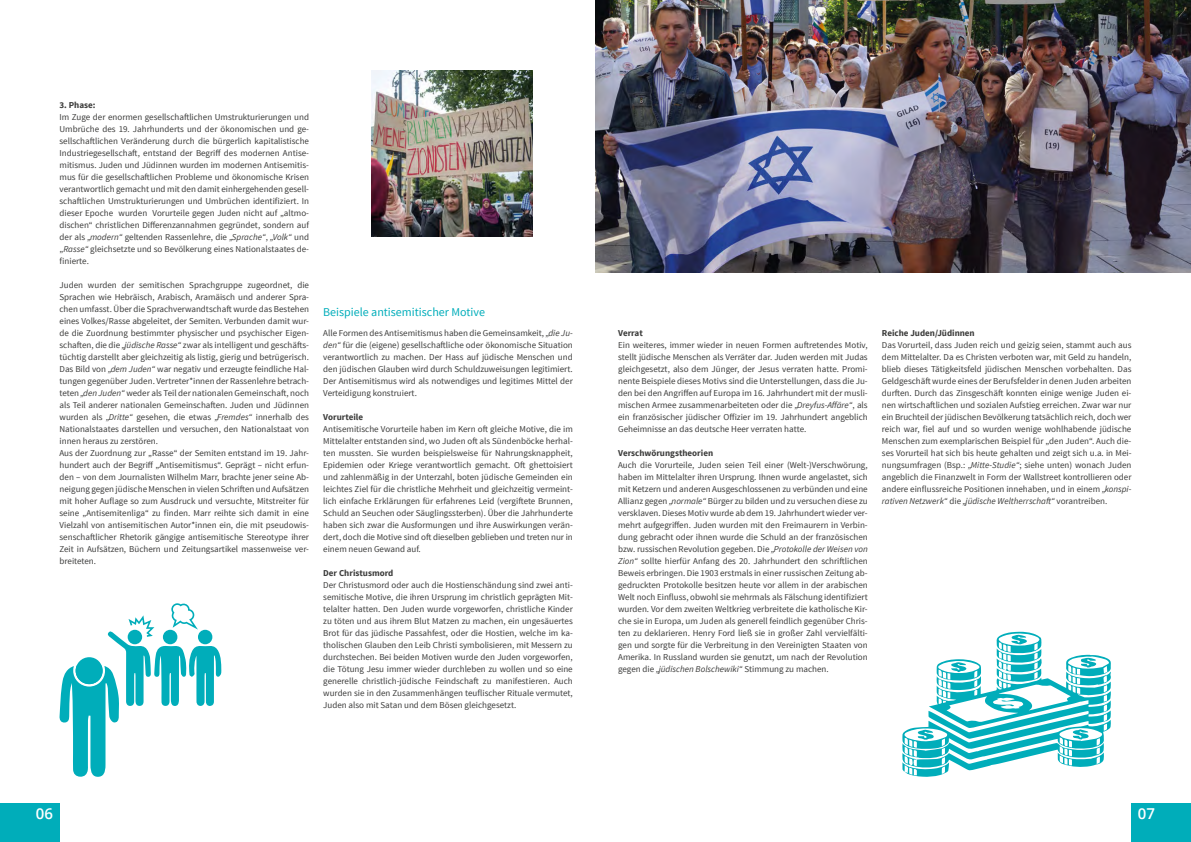
<style>
.page{position:relative;width:1191px;height:842px;background:#fff}
.page>*{position:absolute;margin:0;border:0;box-sizing:border-box;transform-origin:0 0}
.t1{font:600 15px "Open Sans";color:#fff}
.t2{font:12px "Source Sans Pro";color:#00adba}
.t3{font:9px/12px "Source Sans Pro";color:#3c3c3b;text-align:justify}
.t4{font:700 9px "Source Sans Pro";color:#3c3c3b}
.s1{font-style:italic}
</style>
<div class="page">
<div style="left:1131px;top:802px;width:60px;height:40px;background:#00adba"></div>
<div style="left:0;top:802px;width:60px;height:40px;background:#00adba"></div>
<img style="left:595px;top:0;width:596px;height:272px">
<img style="left:371px;top:70px;width:162px;height:167px">
<svg style="left:902px;top:632px;width:209px;height:145px"></svg>
<svg style="left:59px;top:603px;width:162px;height:174px"></svg>
<p class="t4" style="left:60px;top:99px;width:38px">3. Phase:</p>
<p class="t3" style="left:60px;top:111px;width:251px">Im Zuge der enormen gesellschaftlichen Umstrukturierungen und Umbrüche des 19. Jahrhunderts und der ökonomischen und ge&shy;sellschaftlichen Veränderung durch die bürgerlich kapitalistische Industriegesellschaft, entstand der Begriff des modernen Antise&shy;mitismus. Juden und Jüdinnen wurden im modernen Antisemitis&shy;mus für die gesellschaftlichen Probleme und ökonomische Krisen verantwortlich gemacht und mit den damit einhergehenden gesell&shy;schaftlichen Umstrukturierungen und Umbrüchen identifiziert. In dieser Epoche wurden Vorurteile gegen Juden nicht auf „altmo&shy;dischen“ christlichen Differenzannahmen gegründet, sondern auf der als <span class="s1">„modern“</span> geltenden Rassenlehre, die <span class="s1">„Sprache“</span>, <span class="s1">„Volk“</span> und „<span class="s1">Rasse“</span> gleichsetzte und so Bevölkerung eines Nationalstaates de&shy;finierte.</p>
<p class="t3" style="left:60px;top:279px;width:251px;text-align:left">Juden wurden der semitischen Sprachgruppe zugeordnet, die Sprachen wie Hebräisch, Arabisch, Aramäisch und anderer Spra&shy;chen umfasst. Über die Sprachverwandtschaft wurde das Bestehen eines Volkes/Rasse abgeleitet, der Semiten. Verbunden damit wur&shy;de die Zuordnung bestimmter physischer und psychischer Eigen&shy;schaften, die die <span class="s1">„jüdische Rasse“</span> zwar als intelligent und geschäfts&shy;tüchtig darstellt aber gleichzeitig als listig, gierig und betrügerisch.<br>Das Bild von <span class="s1">„dem Juden“</span> war negativ und erzeugte feindliche Hal&shy;tungen gegenüber Juden. Vertreter*innen der Rassenlehre betrach&shy;teten <span class="s1">„den Juden“</span> weder als Teil der nationalen Gemeinschaft, noch als Teil anderer nationalen Gemeinschaften. Juden und Jüdinnen wurden als <span class="s1">„Dritte“</span> gesehen, die etwas <span class="s1">„Fremdes“</span> innerhalb des Nationalstaates darstellen und versuchen, den Nationalstaat von innen heraus zu zerstören.<br>Aus der Zuordnung zur „Rasse“ der Semiten entstand im 19. Jahr&shy;hundert auch der Begriff „Antisemitismus“. Geprägt – nicht erfun&shy;den – von dem Journalisten Wilhelm Marr, brachte jener seine Ab&shy;neigung gegen jüdische Menschen in vielen Schriften und Aufsätzen mit hoher Auflage so zum Ausdruck und versuchte, Mitstreiter für seine „Antisemitenliga“ zu finden. Marr reihte sich damit in eine Vielzahl von antisemitischen Autor*innen ein, die mit pseudowis&shy;senschaftlicher Rhetorik gängige antisemitische Stereotype ihrer Zeit in Aufsätzen, Büchern und Zeitungsartikel massenweise ver&shy;breiteten.</p>
<h2 class="t2" style="left:323px;top:305px;width:163px">Beispiele antisemitischer Motive</h2>
<p class="t3" style="left:323px;top:327px;width:251px">Alle Formen des Antisemitismus haben die Gemeinsamkeit, <span class="s1">„die Ju&shy;den“</span> für die (eigene) gesellschaftliche oder ökonomische Situation verantwortlich zu machen. Der Hass auf jüdische Menschen und den jüdischen Glauben wird durch Schuldzuweisungen legitimiert.<br>Der Antisemitismus wird als notwendiges und legitimes Mittel der Verteidigung konstruiert.</p>
<p class="t4" style="left:323px;top:411px;width:41px">Vorurteile</p>
<p class="t3" style="left:323px;top:423px;width:251px">Antisemitische Vorurteile haben im Kern oft gleiche Motive, die im Mittelalter entstanden sind, wo Juden oft als Sündenböcke herhal&shy;ten mussten. Sie wurden beispielsweise für Nahrungsknappheit, Epidemien oder Kriege verantwortlich gemacht. Oft ghettoisiert und zahlenmäßig in der Unterzahl, boten jüdische Gemeinden ein leichtes Ziel für die christliche Mehrheit und gleichzeitig vermeint&shy;lich einfache Erklärungen für erfahrenes Leid (vergiftete Brunnen, Schuld an Seuchen oder Säuglingssterben). Über die Jahrhunderte haben sich zwar die Ausformungen und ihre Auswirkungen verän&shy;dert, doch die Motive sind oft dieselben geblieben und treten nur in einem neuen Gewand auf.</p>
<p class="t4" style="left:323px;top:567px;width:72px">Der Christusmord</p>
<p class="t3" style="left:323px;top:579px;width:251px">Der Christusmord oder auch die Hostienschändung sind zwei anti&shy;semitische Motive, die ihren Ursprung im christlich geprägten Mit&shy;telalter hatten. Den Juden wurde vorgeworfen, christliche Kinder zu töten und aus ihrem Blut Matzen zu machen, ein ungesäuertes Brot für das jüdische Passahfest, oder die Hostien, welche im ka&shy;tholischen Glauben den Leib Christi symbolisieren, mit Messern zu durchstechen. Bei beiden Motiven wurde den Juden vorgeworfen, die Tötung Jesu immer wieder durchleben zu wollen und so eine generelle christlich-jüdische Feindschaft zu manifestieren. Auch wurden sie in den Zusammenhängen teuflischer Rituale vermutet, Juden also mit Satan und dem Bösen gleichgesetzt.</p>
<p class="t4" style="left:618px;top:327px;width:26px">Verrat</p>
<p class="t3" style="left:618px;top:339px;width:251px">Ein weiteres, immer wieder in neuen Formen auftretendes Motiv, stellt jüdische Menschen als Verräter dar. Juden werden mit Judas gleichgesetzt, also dem Jünger, der Jesus verraten hatte. Promi&shy;nente Beispiele dieses Motivs sind die Unterstellungen, dass die Ju&shy;den bei den Angriffen auf Europa im 16. Jahrhundert mit der musli&shy;mischen Armee zusammenarbeiteten oder die <span class="s1">„Dreyfus-Affäre“</span>, als ein französischer jüdischer Offizier im 19. Jahrhundert angeblich Geheimnisse an das deutsche Heer verraten hatte.</p>
<p class="t4" style="left:618px;top:447px;width:96px">Verschwörungstheorien</p>
<p class="t3" style="left:618px;top:459px;width:251px">Auch die Vorurteile, Juden seien Teil einer (Welt-)Verschwörung, haben im Mittelalter ihren Ursprung. Ihnen wurde angelastet, sich mit Ketzern und anderen Ausgeschlossenen zu verbünden und eine Allianz gegen <span class="s1">„normale“</span> Bürger zu bilden und zu versuchen diese zu versklaven. Dieses Motiv wurde ab dem 19. Jahrhundert wieder ver&shy;mehrt aufgegriffen. Juden wurden mit den Freimaurern in Verbin&shy;dung gebracht oder ihnen wurde die Schuld an der französischen bzw. russischen Revolution gegeben. Die <span class="s1">„Protokolle der Weisen von Zion“</span> sollte hierfür Anfang des 20. Jahrhundert den schriftlichen Beweis erbringen. Die 1903 erstmals in einer russischen Zeitung ab&shy;gedruckten Protokolle besitzen heute vor allem in der arabischen Welt noch Einfluss, obwohl sie mehrmals als Fälschung identifiziert wurden. Vor dem zweiten Weltkrieg verbreitete die katholische Kir&shy;che sie in Europa, um Juden als generell feindlich gegenüber Chris&shy;ten zu deklarieren. Henry Ford ließ sie in großer Zahl vervielfälti&shy;gen und sorgte für die Verbreitung in den Vereinigten Staaten von Amerika. In Russland wurden sie genutzt, um nach der Revolution gegen die <span class="s1">„jüdischen Bolschewiki“</span> Stimmung zu machen.</p>
<p class="t4" style="left:882px;top:327px;width:94px">Reiche Juden/Jüdinnen</p>
<p class="t3" style="left:882px;top:339px;width:251px">Das Vorurteil, dass Juden reich und geizig seien, stammt auch aus dem Mittelalter. Da es Christen verboten war, mit Geld zu handeln, blieb dieses Tätigkeitsfeld jüdischen Menschen vorbehalten. Das Geldgeschäft wurde eines der Berufsfelder in denen Juden arbeiten durften. Durch das Zinsgeschäft konnten einige wenige Juden ei&shy;nen wirtschaftlichen und sozialen Aufstieg erreichen. Zwar war nur ein Bruchteil der jüdischen Bevölkerung tatsächlich reich, doch wer reich war, fiel auf und so wurden wenige wohlhabende jüdische Menschen zum exemplarischen Beispiel für „den Juden“. Auch die&shy;ses Vorurteil hat sich bis heute gehalten und zeigt sich u.a. in Mei&shy;nungsumfragen (Bsp.: <span class="s1">„Mitte-Studie“</span>; siehe unten) wonach Juden angeblich die Finanzwelt in Form der Wallstreet kontrollieren oder andere einflussreiche Positionen innehaben, und in einem <span class="s1">„konspi&shy;rativen Netzwerk“</span> die <span class="s1">„jüdische Weltherrschaft“</span> vorantreiben.</p>
<h1 class="t1" style="left:36px;top:803px;width:19px">06</h1>
<h1 class="t1" style="left:1138px;top:803px;width:19px">07</h1>
</div>
